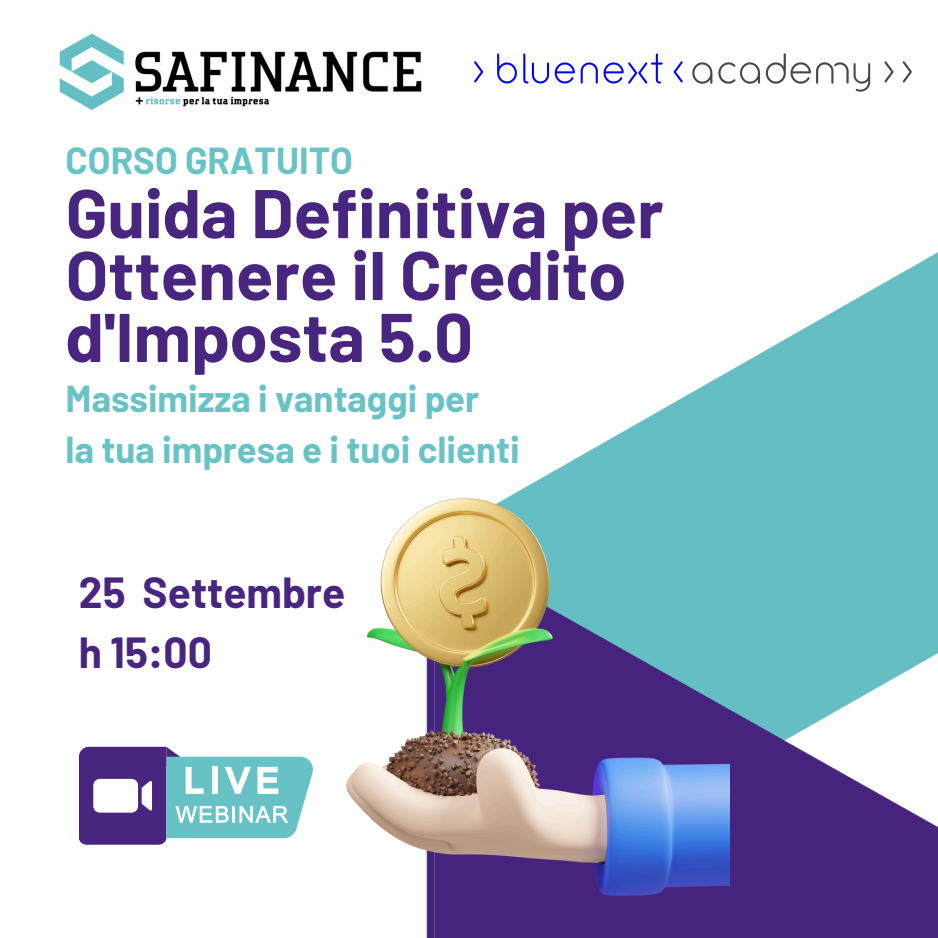
<style>
.page{position:relative;width:938px;height:938px;background:#fff}
.page>*{position:absolute;margin:0;border:0;box-sizing:border-box;transform-origin:0 0}
.t1{font:700 68.75px/61.9px "Barlow";color:#48267f}
.t2{font:700 42.5px/59px "Barlow";color:#482680}
.t3{font:700 36.62px "Barlow";color:#69c3c4}
</style>
<div class="page">
<img style="left:84px;top:252px;width:854px;height:685px">
<img style="left:59px;top:33px;width:363px;height:77px">
<img style="left:347px;top:498px;width:382px;height:397px">
<svg style="left:79px;top:746px;width:236px;height:98px"></svg>
<img style="left:474px;top:53px;width:438px;height:39px">
<p class="t3" style="left:66px;top:138px;width:289px">CORSO GRATUITO</p>
<p class="t1" style="left:66px;top:180px;width:599px">Guida Definitiva per<br>Ottenere il Credito d'Imposta 5.0</p>
<h1 class="t3" style="left:66px;top:375px;width:415px">Massimizza i vantaggi per</h1>
<p class="t3" style="left:66px;top:426px;width:455px">la tua impresa e i tuoi clienti</p>
<h3 class="t2" style="left:79px;top:562px;width:268px">25 Settembre h 15:00</h3>
</div>
